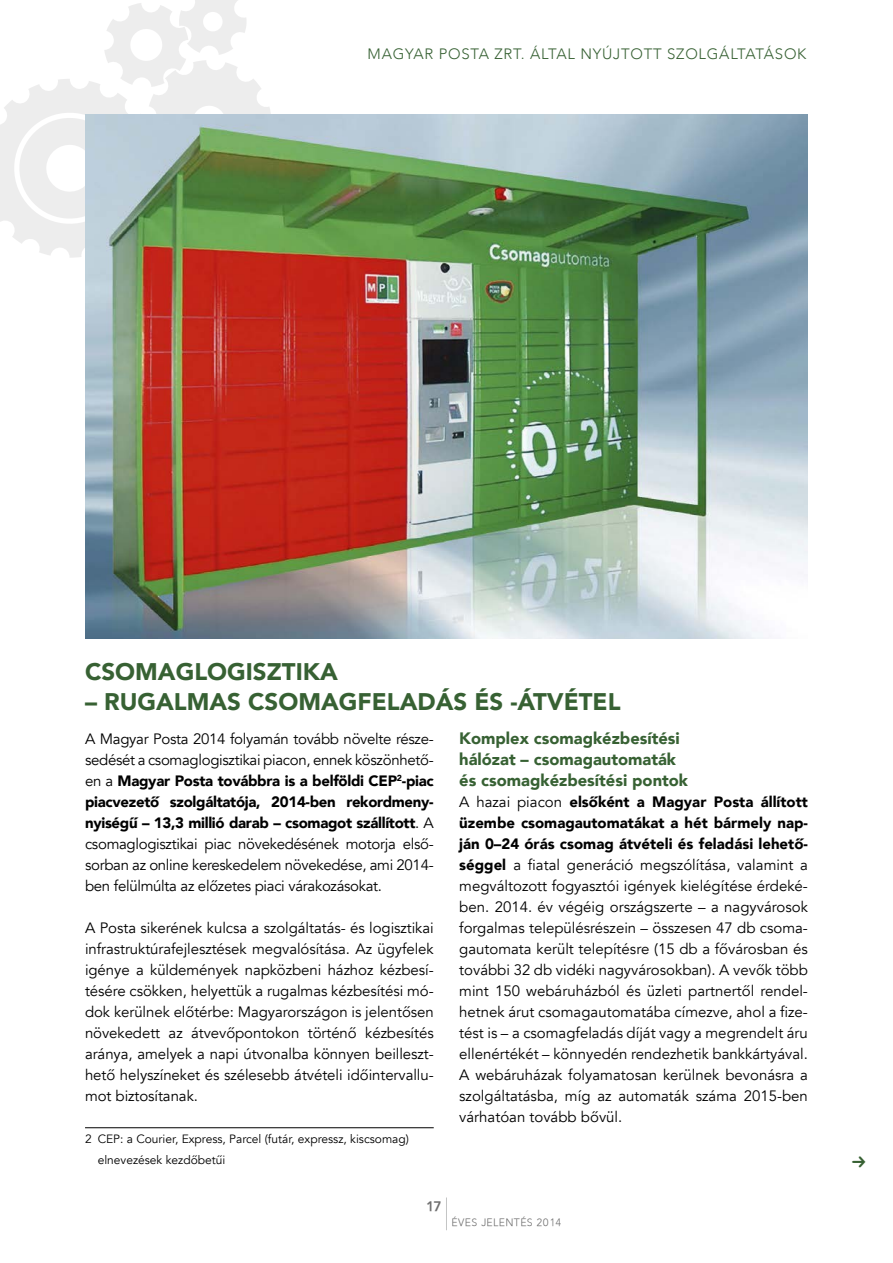
<style>
.page{position:relative;width:893px;height:1263px;background:#fff}
.page>*{position:absolute;margin:0;border:0;box-sizing:border-box;transform-origin:0 0}
.t1{font:900 24px "Avenir";color:#376133}
.t2{font:900 16.5px/21px "Avenir";color:#376133}
.t3{font:15px/21px "Avenir";letter-spacing:-.005em;color:#000;text-align:justify}
.t4{font:300 15px "Avenir";letter-spacing:.05em;color:#376133}
.t5{font:13.5px "Avenir Hv PFL Normal";color:#6e6e6e}
.t6{font:12px/21px "Avenir";color:#000}
.t7{font:10.5px "Avenir Lt PFL Normal";letter-spacing:.1em;color:#6e6e6e}
.s1{font-weight:900}
</style>
<div class="page">
<svg style="left:0;top:0;width:271px;height:258px"></svg>
<hr style="left:446px;top:1197px;width:1px;height:33px;background:#c4c5c5">
<hr style="left:85px;top:1127px;width:349px;height:1px;background:#000">
<img style="left:85px;top:115px;width:723px;height:524px">
<p class="t4" style="left:368px;top:45px;width:440px">MAGYAR POSTA ZRT. ÁLTAL NYÚJTOTT SZOLGÁLTATÁSOK</p>
<h1 class="t1" style="left:85px;top:651px;width:254px">CSOMAGLOGISZTIKA</h1>
<h1 class="t1" style="left:85px;top:681px;width:537px">– RUGALMAS CSOMAGFELADÁS ÉS -ÁTVÉTEL</h1>
<p class="t3" style="left:85px;top:728px;width:350px">A Magyar Posta 2014 folyamán tovább növelte része&shy;sedését a csomaglogisztikai piacon, ennek köszönhető&shy;en a <span class="s1">Magyar Posta továbbra is a belföldi CEP</span><sup>2</sup><span class="s1">-piac piacvezető szolgáltatója, 2014-ben rekordmen - nyiségű – 13,3 millió darab – csomagot szállított</span>. A csomaglogisztikai piac növekedésének motorja első&shy;sorban az online kereskedelem növekedése, ami 2014- ben felülmúlta az előzetes piaci várakozásokat.</p>
<p class="t3" style="left:85px;top:917px;width:350px">A Posta sikerének kulcsa a szolgáltatás- és logisztikai infrastruktúrafejlesztések megvalósítása. Az ügyfelek igénye a küldemények napközbeni házhoz kézbesí&shy;tésére csökken, helyettük a rugalmas kézbesítési mó&shy;dok kerülnek előtérbe: Magyarországon is jelentősen növekedett az átvevőpontokon történő kézbesítés aránya, amelyek a napi útvonalba könnyen beilleszt&shy;hető helyszíneket és szélesebb átvételi időintervallu&shy;mot biztosítanak.</p>
<p class="t6" style="left:98px;top:1128px;width:313px;text-indent:-13px">2 CEP: a Courier, Express, Parcel (futár, expressz, kiscsomag) elnevezések kezdőbetűi</p>
<p class="t2" style="left:459px;top:727px;width:230px">Komplex csomagkézbesítési hálózat – csomagautomaták és csomagkézbesítési pontok</p>
<p class="t3" style="left:459px;top:791px;width:350px">A hazai piacon <span class="s1">elsőként a Magyar Posta állított üzembe csomagautomatákat a hét bármely nap&shy;ján 0–24 órás csomag átvételi és feladási lehető&shy;séggel</span> a fiatal generáció megszólítása, valamint a megváltozott fogyasztói igények kielégítése érdeké&shy;ben. 2014. év végéig országszerte – a nagyvárosok forgalmas településrészein – összesen 47 db csoma&shy;gautomata került telepítésre (15 db a fővárosban és további 32 db vidéki nagyvárosokban). A vevők több mint 150 webáruházból és üzleti partnertől rendel&shy;hetnek árut csomagautomatába címezve, ahol a fize&shy;tést is – a csomagfeladás díját vagy a megrendelt áru ellenértékét – könnyedén rendezhetik bankkártyával.<br>A webáruházak folyamatosan kerülnek bevonásra a szolgáltatásba, míg az automaták száma 2015-ben várhatóan tovább bővül.</p>
<p class="t5" style="left:425px;top:1198px;width:17px">17</p>
<p class="t7" style="left:452px;top:1216px;width:111px">ÉVES JELENTÉS 2014</p>
</div>
